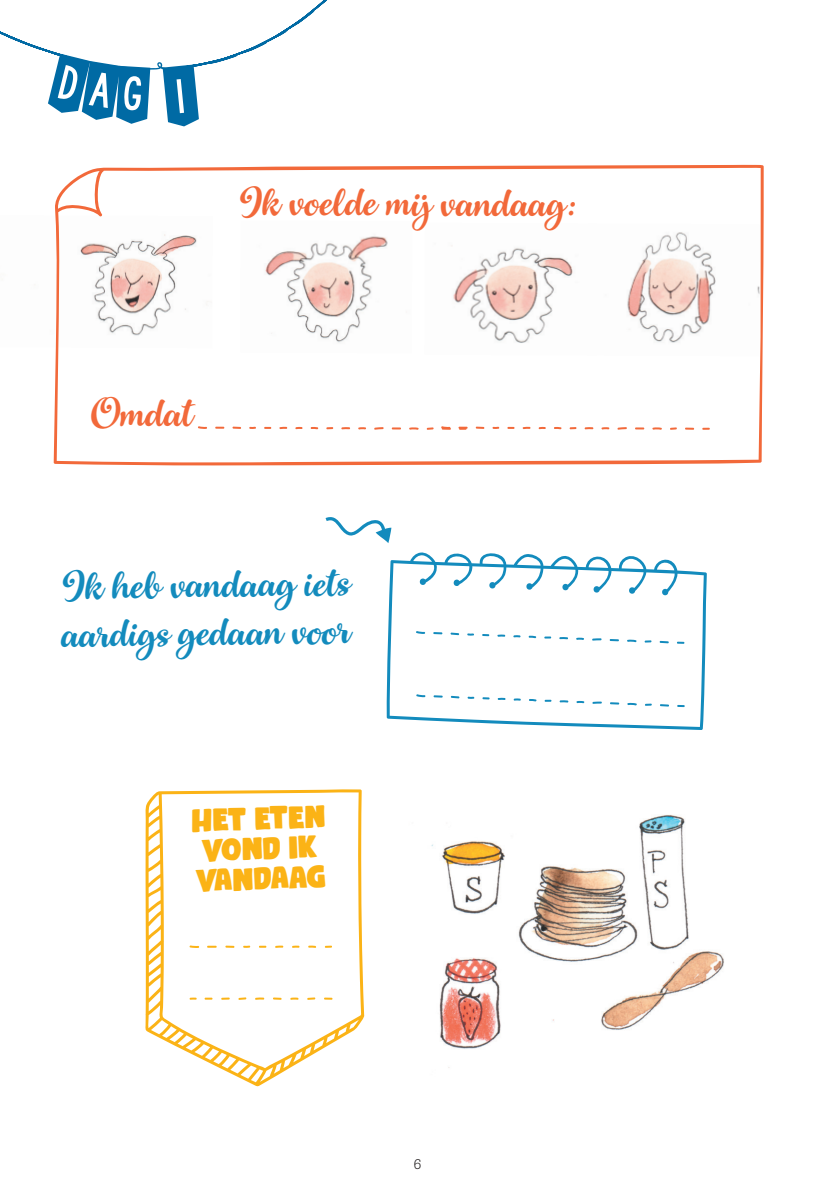
<style>
.page{position:relative;width:834px;height:1193px;background:#fff}
.page>*{position:absolute;margin:0;border:0;box-sizing:border-box;transform-origin:0 0}
.t1{font:40px/48px "Superficious";color:#138bbd}
.t2{font:40px "Superficious";color:#f2693a}
.t3{font:32px/30px "Bumper Sticker DEMO";color:#fbb316}
.t4{font:300 14px "Air";color:#231f20}
</style>
<div class="page">
<svg style="left:386px;top:552px;width:321px;height:178px"></svg>
<svg style="left:416px;top:694px;width:10px;height:3px"></svg>
<svg style="left:433px;top:695px;width:10px;height:2px"></svg>
<svg style="left:450px;top:695px;width:10px;height:3px"></svg>
<svg style="left:467px;top:696px;width:8px;height:2px"></svg>
<svg style="left:482px;top:697px;width:8px;height:2px"></svg>
<svg style="left:497px;top:697px;width:9px;height:3px"></svg>
<svg style="left:513px;top:698px;width:8px;height:2px"></svg>
<svg style="left:528px;top:699px;width:9px;height:2px"></svg>
<svg style="left:544px;top:699px;width:8px;height:2px"></svg>
<svg style="left:559px;top:700px;width:9px;height:2px"></svg>
<svg style="left:576px;top:700px;width:9px;height:3px"></svg>
<svg style="left:592px;top:701px;width:10px;height:3px"></svg>
<svg style="left:609px;top:702px;width:10px;height:2px"></svg>
<svg style="left:627px;top:702px;width:10px;height:3px"></svg>
<svg style="left:644px;top:703px;width:8px;height:2px"></svg>
<svg style="left:659px;top:704px;width:10px;height:2px"></svg>
<svg style="left:677px;top:704px;width:8px;height:3px"></svg>
<svg style="left:325px;top:517px;width:66px;height:26px"></svg>
<svg style="left:145px;top:789px;width:219px;height:297px"></svg>
<svg style="left:207px;top:945px;width:10px;height:2px"></svg>
<svg style="left:225px;top:945px;width:10px;height:2px"></svg>
<svg style="left:243px;top:945px;width:7px;height:2px"></svg>
<svg style="left:259px;top:945px;width:8px;height:2px"></svg>
<svg style="left:275px;top:945px;width:9px;height:2px"></svg>
<svg style="left:292px;top:945px;width:8px;height:2px"></svg>
<svg style="left:308px;top:945px;width:8px;height:2px"></svg>
<svg style="left:324px;top:945px;width:8px;height:2px"></svg>
<svg style="left:204px;top:997px;width:9px;height:2px"></svg>
<svg style="left:221px;top:997px;width:9px;height:2px"></svg>
<svg style="left:238px;top:997px;width:9px;height:2px"></svg>
<svg style="left:255px;top:997px;width:9px;height:2px"></svg>
<svg style="left:273px;top:997px;width:9px;height:2px"></svg>
<svg style="left:290px;top:997px;width:9px;height:2px"></svg>
<svg style="left:307px;top:997px;width:8px;height:2px"></svg>
<svg style="left:324px;top:997px;width:9px;height:2px"></svg>
<svg style="left:189px;top:945px;width:10px;height:3px"></svg>
<svg style="left:189px;top:997px;width:8px;height:2px"></svg>
<img style="left:431px;top:815px;width:293px;height:253px">
<svg style="left:54px;top:165px;width:709px;height:300px"></svg>
<svg style="left:197px;top:426px;width:10px;height:3px"></svg>
<svg style="left:215px;top:426px;width:10px;height:2px"></svg>
<svg style="left:232px;top:426px;width:9px;height:3px"></svg>
<svg style="left:249px;top:426px;width:7px;height:3px"></svg>
<svg style="left:264px;top:427px;width:7px;height:2px"></svg>
<svg style="left:279px;top:427px;width:8px;height:2px"></svg>
<svg style="left:295px;top:427px;width:8px;height:2px"></svg>
<svg style="left:310px;top:427px;width:9px;height:2px"></svg>
<svg style="left:326px;top:427px;width:7px;height:2px"></svg>
<svg style="left:341px;top:427px;width:9px;height:2px"></svg>
<svg style="left:358px;top:427px;width:8px;height:2px"></svg>
<svg style="left:374px;top:427px;width:10px;height:3px"></svg>
<svg style="left:391px;top:427px;width:10px;height:2px"></svg>
<svg style="left:408px;top:427px;width:11px;height:3px"></svg>
<svg style="left:426px;top:427px;width:8px;height:3px"></svg>
<svg style="left:440px;top:426px;width:11px;height:4px"></svg>
<svg style="left:458px;top:426px;width:10px;height:4px"></svg>
<svg style="left:475px;top:426px;width:9px;height:3px"></svg>
<svg style="left:492px;top:426px;width:8px;height:3px"></svg>
<svg style="left:507px;top:427px;width:8px;height:2px"></svg>
<svg style="left:522px;top:427px;width:9px;height:2px"></svg>
<svg style="left:538px;top:427px;width:8px;height:2px"></svg>
<svg style="left:553px;top:427px;width:9px;height:2px"></svg>
<svg style="left:569px;top:427px;width:8px;height:2px"></svg>
<svg style="left:584px;top:427px;width:9px;height:2px"></svg>
<svg style="left:601px;top:427px;width:9px;height:2px"></svg>
<svg style="left:617px;top:427px;width:10px;height:3px"></svg>
<svg style="left:634px;top:427px;width:10px;height:2px"></svg>
<svg style="left:652px;top:427px;width:10px;height:3px"></svg>
<svg style="left:669px;top:427px;width:8px;height:3px"></svg>
<svg style="left:684px;top:427px;width:10px;height:3px"></svg>
<svg style="left:702px;top:427px;width:8px;height:3px"></svg>
<svg style="left:415px;top:630px;width:10px;height:4px"></svg>
<svg style="left:433px;top:632px;width:10px;height:2px"></svg>
<svg style="left:450px;top:632px;width:9px;height:3px"></svg>
<svg style="left:467px;top:633px;width:7px;height:2px"></svg>
<svg style="left:482px;top:634px;width:7px;height:2px"></svg>
<svg style="left:497px;top:634px;width:8px;height:2px"></svg>
<svg style="left:513px;top:635px;width:8px;height:2px"></svg>
<svg style="left:528px;top:635px;width:9px;height:3px"></svg>
<svg style="left:544px;top:636px;width:7px;height:2px"></svg>
<svg style="left:559px;top:637px;width:9px;height:2px"></svg>
<svg style="left:575px;top:637px;width:9px;height:3px"></svg>
<svg style="left:592px;top:638px;width:10px;height:2px"></svg>
<svg style="left:609px;top:639px;width:10px;height:2px"></svg>
<svg style="left:626px;top:639px;width:11px;height:3px"></svg>
<svg style="left:644px;top:640px;width:8px;height:2px"></svg>
<svg style="left:659px;top:640px;width:10px;height:3px"></svg>
<svg style="left:676px;top:641px;width:8px;height:2px"></svg>
<p class="t2" style="left:239px;top:178px;width:341px">Ik voelde mij vandaag:</p>
<p class="t2" style="left:90px;top:389px;width:105px">Omdat</p>
<p class="t1" style="left:61px;top:562px;width:292px;rotate:-1deg">Ik heb vandaag iets aardigs gedaan voo r</p>
<p class="t3" style="left:191px;top:806px;width:136px;rotate:-2deg">Het eten vond ik vandaag</p>
<p class="t4" style="left:414px;top:1155px;width:9px">6</p>
</div>
